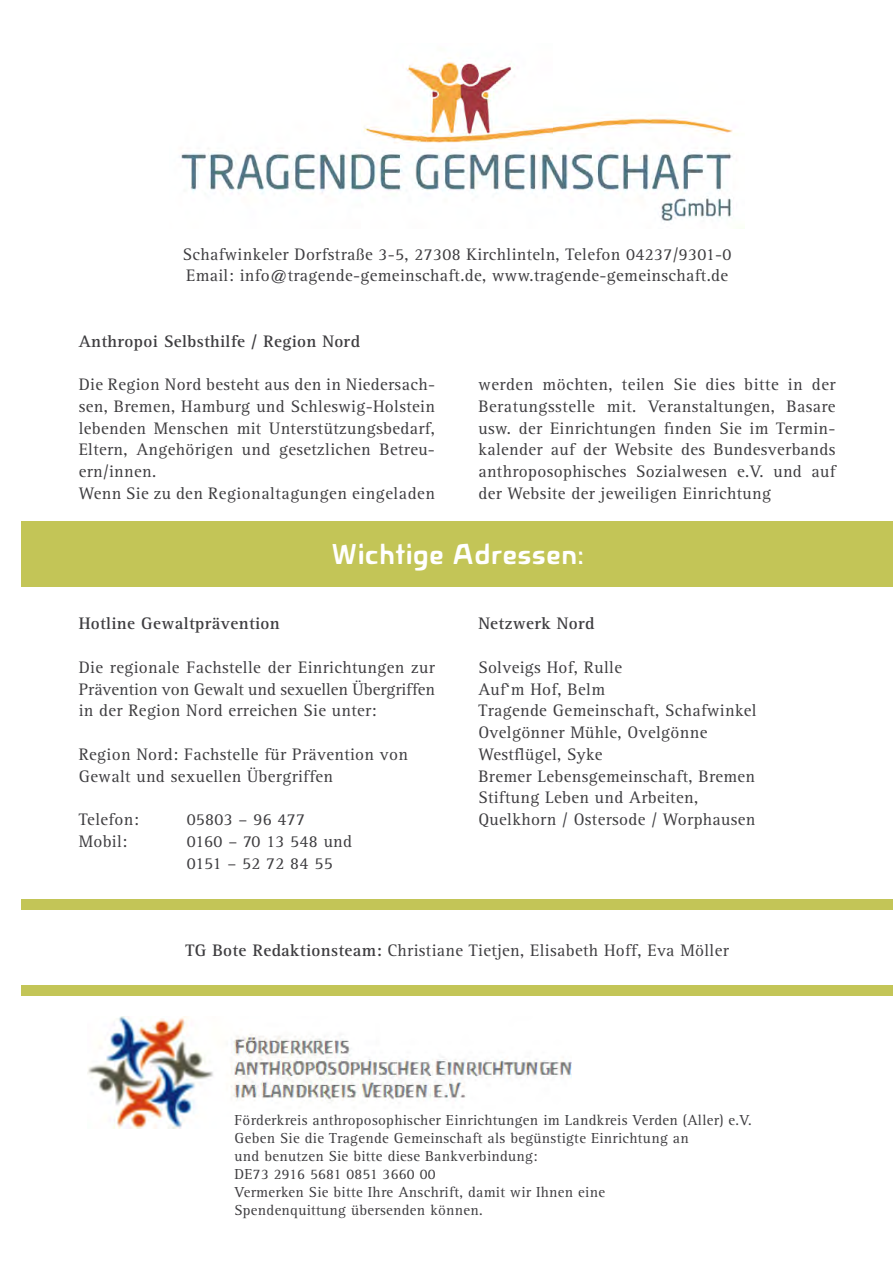
<style>
.page{position:relative;width:893px;height:1263px;background:#fff}
.page>*{position:absolute;margin:0;border:0;box-sizing:border-box;transform-origin:0 0}
.t1{font:700 30px "Novalis JY";letter-spacing:.01em;color:#fff}
.t2{font:17.25px/21.8px "Rotis Serif";letter-spacing:.02em;color:#3e3d40}
.t3{font:700 17.25px "Rotis Serif";letter-spacing:.02em;color:#3e3d40}
.t4{font:15px/18px "Rotis Serif";letter-spacing:.02em;color:#3e3d40}
.s1{font-weight:700}
</style>
<div class="page">
<img style="left:181px;top:58px;width:555px;height:163px">
<img style="left:88px;top:1016px;width:483px;height:113px">
<div style="left:21px;top:985px;width:872px;height:10px;background:#c3c557"></div>
<div style="left:21px;top:899px;width:872px;height:11px;background:#c3c557"></div>
<div style="left:21px;top:522px;width:872px;height:65px;background:#c3c557"></div>
<p class="t2" style="left:183px;top:243px;width:550px">Schafwinkeler Dorfstraße 3-5, 27308 Kirchlinteln, Telefon 04237/9301-0<br>Email: info@tragende-gemeinschaft.de, www.tragende-gemeinschaft.de</p>
<p class="t3" style="left:79px;top:331px;width:283px">Anthropoi Selbsthilfe / Region Nord</p>
<p class="t2" style="left:79px;top:374px;width:358px">Die Region Nord besteht aus den in Niedersach&shy;sen, Bremen, Hamburg und Schleswig-Holstein lebenden Menschen mit Unterstützungsbedarf, Eltern, Angehörigen und gesetzlichen Betreu&shy;ern/innen.<br>Wenn Sie zu den Regionaltagungen eingeladen</p>
<p class="t2" style="left:478px;top:374px;width:359px;text-align:justify">werden möchten, teilen Sie dies bitte in der Beratungsstelle mit. Veranstaltungen, Basare usw. der Einrichtungen finden Sie im Termin&shy;kalender auf der Website des Bundesverbands anthroposophisches Sozialwesen e.V. und auf der Website der jeweiligen Einrichtung</p>
<h1 class="t1" style="left:331px;top:537px;width:254px">Wichtige Adressen:</h1>
<p class="t3" style="left:79px;top:613px;width:203px">Hotline Gewaltprävention</p>
<p class="t2" style="left:79px;top:657px;width:358px;text-align:justify">Die regionale Fachstelle der Einrichtungen zur Prävention von Gewalt und sexuellen Übergriffen in der Region Nord erreichen Sie unter:</p>
<p class="t2" style="left:79px;top:744px;width:331px">Region Nord: Fachstelle für Prävention von<br>Gewalt und sexuellen Übergriffen</p>
<p class="t2" style="left:79px;top:809px;width:62px">Telefon:</p>
<p class="t2" style="left:187px;top:809px;width:120px">05803 – 96 477</p>
<p class="t2" style="left:79px;top:831px;width:50px">Mobil:</p>
<p class="t2" style="left:187px;top:831px;width:167px">0160 – 70 13 548 und<br>0151 – 52 72 84 55</p>
<p class="t3" style="left:478px;top:613px;width:118px">Netzwerk Nord</p>
<p class="t2" style="left:478px;top:657px;width:280px">Solveigs Hof, Rulle<br>Auf‘m Hof, Belm<br>Tragende Gemeinschaft, Schafwinkel<br>Ovelgönner Mühle, Ovelgönne<br>Westflügel, Syke<br>Bremer Lebensgemeinschaft, Bremen<br>Stiftung Leben und Arbeiten,<br>Quelkhorn / Ostersode / Worphausen</p>
<p class="t2" style="left:185px;top:939px;width:545px"><span class="s1">TG Bote Redaktionsteam:</span> Christiane Tietjen, Elisabeth Hoff, Eva Möller</p>
<p class="t4" style="left:234px;top:1111px;width:519px">Förderkreis anthroposophischer Einrichtungen im Landkreis Verden (Aller) e.V.<br>Geben Sie die Tragende Gemeinschaft als begünstigte Einrichtung an<br>und benutzen Sie bitte diese Bankverbindung:<br>DE73 2916 5681 0851 3660 00<br>Vermerken Sie bitte Ihre Anschrift, damit wir Ihnen eine<br>Spendenquittung übersenden können.</p>
</div>
